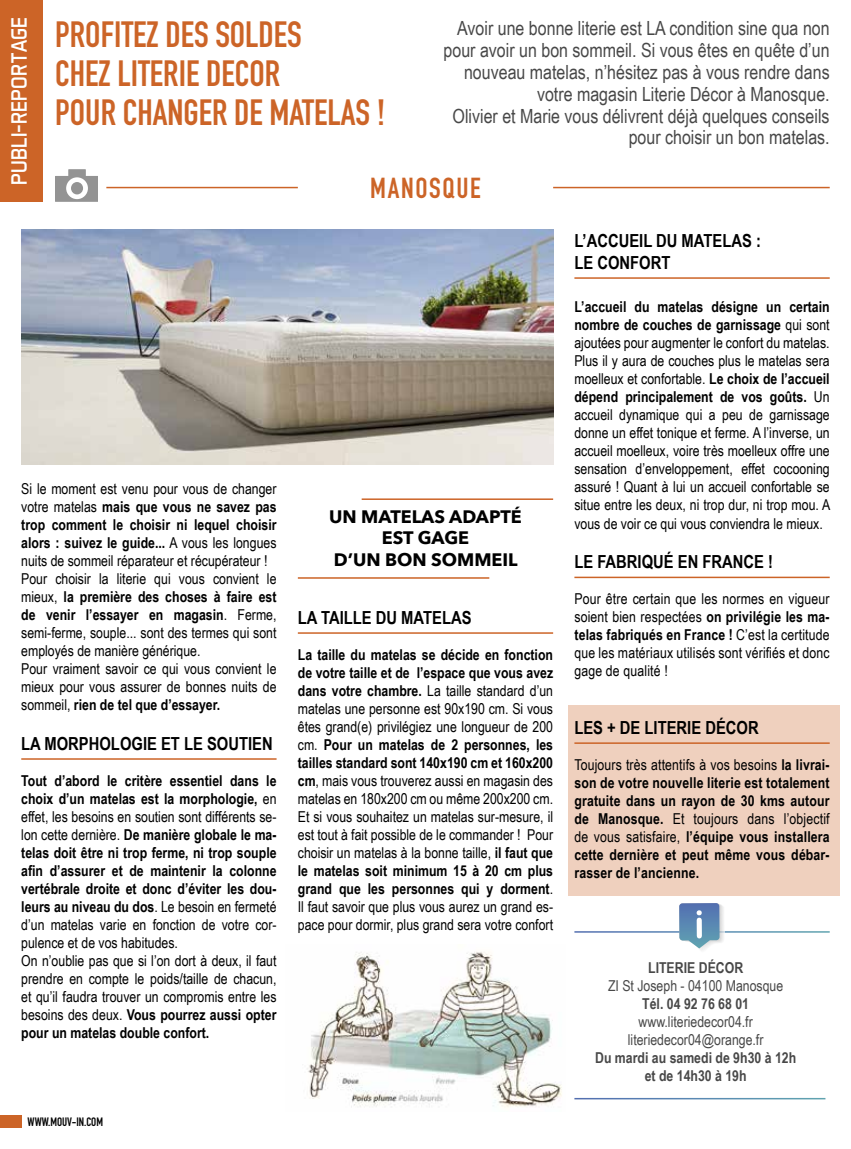
<style>
.page{position:relative;width:851px;height:1149px;background:#fff}
.page>*{position:absolute;margin:0;border:0;box-sizing:border-box;transform-origin:0 0}
.t1{font:700 36px/39px "DIN Condensed";color:#cc6427}
.t2{font:700 28.5px "DIN Condensed";letter-spacing:.06em;color:#cc6427}
.t3{font:22.5px "Aero Matics Display";color:#fff}
.t4{font:19.5px/21.8px "Arial Narrow";color:#484848;text-align:right}
.t5{font:700 18px/21.6px "Arial Narrow";color:#000}
.t6{font:700 18px/21.6px "Avenir Next";color:#000;text-align:center}
.t7{font:15px/18px "Arial Narrow";color:#000;text-align:justify}
.t8{font:700 15px/18px "Arial Narrow";letter-spacing:.01em;color:#000;text-align:justify}
.t9{font:15px/18px "Arial Narrow";color:#484848;text-align:center}
.t10{font:700 15px/18px "Arial Narrow";color:#484848;text-align:center}
.t11{font:700 12px "DIN Condensed";color:#000}
.s1{font-weight:700}
.s2{font-weight:400}
</style>
<div class="page">
<div style="left:0;top:0;width:43px;height:202px;background:#cc6427"></div>
<svg style="left:55px;top:169px;width:43px;height:33px"></svg>
<div style="left:71px;top:182px;width:12px;height:12px;background:#939393;border-radius:50%"></div>
<hr style="left:21px;top:758px;width:255px;height:1px;background:#cc6427">
<div style="left:0;top:1114px;width:21px;height:13px;background:#cc6427"></div>
<hr style="left:106px;top:187px;width:192px;height:1px;background:#cc6427">
<hr style="left:553px;top:187px;width:276px;height:1px;background:#cc6427">
<hr style="left:298px;top:632px;width:255px;height:1px;background:#cc6427">
<img style="left:21px;top:230px;width:532px;height:235px">
<img style="left:307px;top:952px;width:255px;height:156px">
<hr style="left:361px;top:498px;width:192px;height:2px;background:#cc6427">
<hr style="left:298px;top:577px;width:191px;height:1px;background:#cc6427">
<div style="left:568px;top:705px;width:271px;height:190px;background:#efd0be"></div>
<hr style="left:574px;top:277px;width:255px;height:2px;background:#cc6427">
<hr style="left:574px;top:576px;width:255px;height:2px;background:#cc6427">
<hr style="left:574px;top:742px;width:255px;height:1px;background:#cc6427">
<svg style="left:679px;top:903px;width:45px;height:48px"></svg>
<h3 class="t3" style="left:6px;top:185px;width:170px;rotate:-90deg">PUBLI-REPORTAGE</h3>
<h1 class="t1" style="left:55px;top:15px;width:331px">PROFITEZ DES SOLDES<br>CHEZ LITERIE DECOR<br>POUR CHANGER DE MATELAS !</h1>
<p class="t4" style="left:443px;top:17px;width:387px">Avoir une bonne literie est LA condition sine qua non pour avoir un bon sommeil. Si vous êtes en quête d’un nouveau matelas, n’hésitez pas à vous rendre dans votre magasin Literie Décor à Manosque.<br>Olivier et Marie vous délivrent déjà quelques conseils pour choisir un bon matelas.</p>
<h2 class="t2" style="left:370px;top:168px;width:112px">MANOSQUE</h2>
<p class="t7" style="left:21px;top:479px;width:257px;text-align:left">Si le moment est venu pour vous de changer votre matelas <span class="s1">mais que vous ne savez pas trop comment le choisir ni lequel choisir alors : suivez le guide...</span> A vous les longues nuits de sommeil réparateur et récupérateur !<br>Pour choisir la literie qui vous convient le mieux, <span class="s1">la première des choses à faire est de venir l’essayer en magasin</span>. Ferme, semi-ferme, souple... sont des termes qui sont employés de manière générique.<br>Pour vraiment savoir ce qui vous convient le mieux pour vous assurer de bonnes nuits de sommeil, <span class="s1">rien de tel que d’essayer.</span></p>
<p class="t5" style="left:21px;top:731px;width:253px">LA MORPHOLOGIE ET LE SOUTIEN</p>
<p class="t7" style="left:21px;top:770px;width:257px;text-align:left"><span class="s1">Tout d’abord le critère essentiel dans le choix d’un matelas est la morphologie,</span> en effet, les besoins en soutien sont différents se&shy;lon cette dernière. <span class="s1">De manière globale le ma&shy;telas doit être ni trop ferme, ni trop souple afin d’assurer et de maintenir la colonne vertébrale droite et donc d’éviter les dou&shy;leurs au niveau du dos</span>. Le besoin en fermeté d’un matelas varie en fonction de votre cor&shy;pulence et de vos habitudes.<br>On n’oublie pas que si l’on dort à deux, il faut prendre en compte le poids/taille de chacun, et qu’il faudra trouver un compromis entre les besoins des deux. <span class="s1">Vous pourrez aussi opter pour un matelas double confort.</span></p>
<p class="t11" style="left:28px;top:1112px;width:77px">WWW.MOUV-IN.COM</p>
<p class="t6" style="left:329px;top:505px;width:194px">UN MATELAS ADAPTÉ<br>EST GAGE<br>D’UN BON SOMMEIL</p>
<p class="t5" style="left:298px;top:605px;width:175px">LA TAILLE DU MATELAS</p>
<p class="t7" style="left:298px;top:644px;width:257px"><span class="s1">La taille du matelas se décide en fonction de votre taille et de l’espace que vous avez dans votre chambre.</span> La taille standard d’un matelas une personne est 90x190 cm. Si vous êtes grand(e) privilégiez une longueur de 200 cm. <span class="s1">Pour un matelas de 2 personnes, les tailles standard sont 140x190 cm et 160x200 cm</span>, mais vous trouverez aussi en magasin des matelas en 180x200 cm ou même 200x200 cm.<br>Et si vous souhaitez un matelas sur-mesure, il est tout à fait possible de le commander ! Pour choisir un matelas à la bonne taille, <span class="s1">il faut que le matelas soit minimum 15 à 20 cm plus grand que les personnes qui y dorment</span>.<br>Il faut savoir que plus vous aurez un grand es&shy;pace pour dormir, plus grand sera votre confort</p>
<p class="t5" style="left:574px;top:229px;width:188px">L’ACCUEIL DU MATELAS :<br>LE CONFORT</p>
<p class="t7" style="left:574px;top:297px;width:257px"><span class="s1">L’accueil du matelas désigne un certain nombre de couches de garnissage</span> qui sont ajoutées pour augmenter le confort du matelas.<br>Plus il y aura de couches plus le matelas sera moelleux et confortable. <span class="s1">Le choix de l’accueil dépend principalement de vos goûts.</span> Un accueil dynamique qui a peu de garnissage donne un effet tonique et ferme. A l’inverse, un accueil moelleux, voire très moelleux offre une sensation d’enveloppement, effet cocooning assuré ! Quant à lui un accueil confortable se situe entre les deux, ni trop dur, ni trop mou. A vous de voir ce qui vous conviendra le mieux.</p>
<p class="t5" style="left:574px;top:550px;width:200px">LE FABRIQUÉ EN FRANCE !</p>
<p class="t7" style="left:574px;top:589px;width:257px">Pour être certain que les normes en vigueur soient bien respectées <span class="s1">on privilégie les ma&shy;telas fabriqués en France !</span> C’est la certitude que les matériaux utilisés sont vérifiés et donc gage de qualité !</p>
<p class="t5" style="left:574px;top:715px;width:186px">LES + DE LITERIE DÉCOR</p>
<p class="t8" style="left:574px;top:754px;width:257px"><span class="s2">Toujours très attentifs à vos besoins</span> la livrai&shy;son de votre nouvelle literie est totalement gratuite dans un rayon de 30 kms autour de Manosque. <span class="s2">Et toujours dans l’objectif de vous satisfaire,</span> l’équipe vous installera cette dernière et peut même vous débar&shy;rasser de l’ancienne.</p>
<p class="t10" style="left:648px;top:957px;width:96px">LITERIE DÉCOR</p>
<p class="t9" style="left:608px;top:975px;width:177px">ZI St Joseph - 04100 Manosque</p>
<p class="t10" style="left:642px;top:993px;width:108px">Tél. 04 92 76 68 01</p>
<p class="t9" style="left:627px;top:1011px;width:137px">www.literiedecor04.fr literiedecor04@orange.fr</p>
<p class="t10" style="left:595px;top:1047px;width:203px">Du mardi au samedi de 9h30 à 12h et de 14h30 à 19h</p>
</div>
